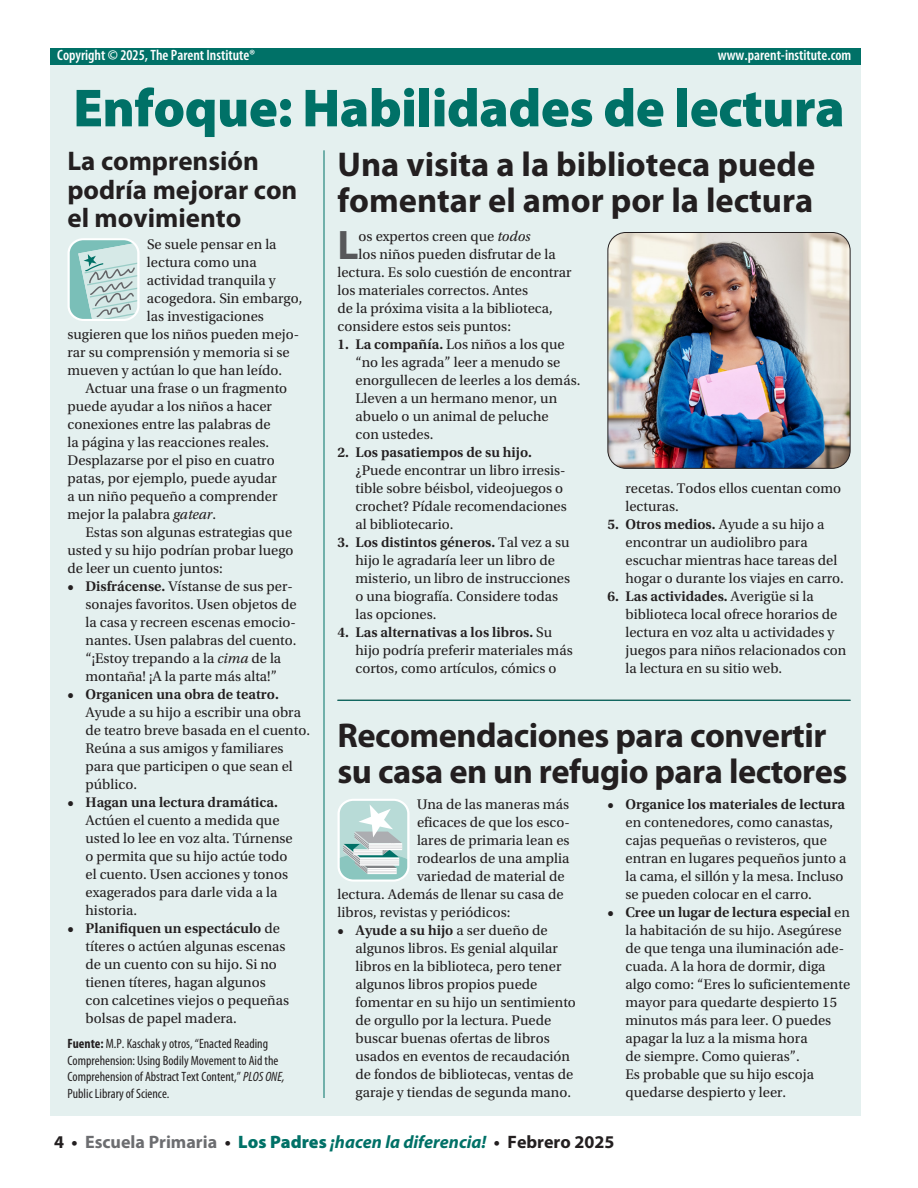
<style>
.page{position:relative;width:918px;height:1188px;background:#fff}
.page>*{position:absolute;margin:0;border:0;box-sizing:border-box;transform-origin:0 0}
.t1{font:900 54px "Myriad Pro";letter-spacing:-.01em;color:#007167}
.t2{font:700 41.4px "Myriad Pro";color:#57585a}
.t3{font:700 34.5px/36px "Myriad Pro";letter-spacing:-.015em;color:#231f20}
.t4{font:700 27px/28.5px "Myriad Pro";color:#231f20}
.t5{font:italic 700 18px "Myriad Pro";color:#007167}
.t6{font:600 condensed 15px "Myriad Pro";color:#fff}
.t7{font:14.7px/18px "Utopia Std";color:#231f20}
.t8{font:600 14.7px "Utopia Std";color:#231f20}
.t9{font:condensed 13.5px/16.5px "Myriad Pro";color:#231f20}
.s1{font-style:italic}
.s2{font-weight:600}
.s3{font-weight:700}
.s4{font-style:normal;color:#231f20}
.s5{font-style:normal;color:#6c6d70}
.s6{font-weight:900;font-style:normal}
</style>
<div class="page">
<div style="left:50px;top:64px;width:811px;height:1052px;background:#e4f0ef"></div>
<hr style="left:338px;top:700px;width:512px;height:1px;background:#007167">
<div style="left:50px;top:48px;width:811px;height:16px;background:#007167"></div>
<hr style="left:324px;top:150px;width:1px;height:948px;background:#007167">
<svg style="left:68px;top:238px;width:72px;height:83px"></svg>
<svg style="left:338px;top:799px;width:72px;height:83px"></svg>
<img style="left:608px;top:232px;width:242px;height:236px">
<div style="left:608px;top:232px;width:242px;height:237px;border:1px solid #231f20;border-radius:18px"></div>
<p class="t6" style="left:57px;top:46px;width:199px">Copyright © 2025, The Parent Institute®</p>
<p class="t6" style="left:718px;top:46px;width:135px">www.parent-institute.com</p>
<h1 class="t1" style="left:73px;top:72px;width:773px">Enfoque: Habilidades de lectura</h1>
<h3 class="t4" style="left:68px;top:146px;width:231px">La comprensión podría mejorar con el movimiento</h3>
<h3 class="t3" style="left:338px;top:145px;width:479px">Una visita a la biblioteca puede fomentar el amor por la lectura</h3>
<p class="t7" style="left:147px;top:235px;width:131px">Se suele pensar en la</p>
<p class="t7" style="left:147px;top:253px;width:111px">lectura como una</p>
<p class="t7" style="left:147px;top:271px;width:130px">actividad tranquila y</p>
<p class="t7" style="left:147px;top:289px;width:157px">acogedora. Sin embargo,</p>
<p class="t7" style="left:147px;top:307px;width:118px">las investigaciones</p>
<p class="t7" style="left:68px;top:325px;width:233px">sugieren que los niños pueden mejo-</p>
<p class="t7" style="left:68px;top:343px;width:224px">rar su comprensión y memoria si se</p>
<p class="t7" style="left:68px;top:361px;width:216px">mueven y actúan lo que han leído.</p>
<p class="t7" style="left:85px;top:379px;width:203px">Actuar una frase o un fragmento</p>
<p class="t7" style="left:68px;top:397px;width:206px">puede ayudar a los niños a hacer</p>
<p class="t7" style="left:68px;top:415px;width:205px">conexiones entre las palabras de</p>
<p class="t7" style="left:68px;top:433px;width:203px">la página y las reacciones reales.</p>
<p class="t7" style="left:68px;top:451px;width:209px">Desplazarse por el piso en cuatro</p>
<p class="t7" style="left:68px;top:469px;width:211px">patas, por ejemplo, puede ayudar</p>
<p class="t7" style="left:68px;top:487px;width:212px">a un niño pequeño a comprender</p>
<p class="t7" style="left:68px;top:505px;width:150px">mejor la palabra <span class="s1">gatear</span>.</p>
<p class="t7" style="left:85px;top:523px;width:208px">Estas son algunas estrategias que</p>
<p class="t7" style="left:68px;top:541px;width:228px">usted y su hijo podrían probar luego</p>
<p class="t7" style="left:68px;top:559px;width:157px">de leer un cuento juntos:</p>
<p class="t7" style="left:86px;top:577px;width:213px;text-indent:-18px"><span class="s2">• Disfrácense.</span> Vístanse de sus per&shy;sonajes favoritos. Usen objetos de la casa y recreen escenas emocio&shy;nantes. Usen palabras del cuento. “¡Estoy trepando a la <span class="s1">cima</span> de la montaña! ¡A la parte más alta!”</p>
<p class="t8" style="left:68px;top:686px;width:213px">• Organicen una obra de teatro.</p>
<p class="t7" style="left:86px;top:703px;width:226px">Ayude a su hijo a escribir una obra de teatro breve basada en el cuento.<br>Reúna a sus amigos y familiares para que participen o que sean el público.</p>
<p class="t8" style="left:68px;top:794px;width:212px">• Hagan una lectura dramática.</p>
<p class="t7" style="left:86px;top:811px;width:209px">Actúen el cuento a medida que usted lo lee en voz alta. Túrnense o permita que su hijo actúe todo el cuento. Usen acciones y tonos exagerados para darle vida a la historia.</p>
<p class="t7" style="left:86px;top:919px;width:205px;text-indent:-18px"><span class="s2">• Planifiquen un espectáculo</span> de títeres o actúen algunas escenas de un cuento con su hijo. Si no tienen títeres, hagan algunos con calcetines viejos o pequeñas bolsas de papel madera.</p>
<p class="t9" style="left:68px;top:1035px;width:219px"><span class="s3">Fuente:</span> M.P. Kaschak y otros, “Enacted Reading Comprehension: Using Bodily Movement to Aid the Comprehension of Abstract Text Content,” <span class="s1">PLOS ONE, </span>Public Library of Science.</p>
<h2 class="t2" style="left:338px;top:218px;width:23px">L</h2>
<p class="t7" style="left:359px;top:228px;width:174px">os expertos creen que <span class="s1">todos</span></p>
<p class="t7" style="left:359px;top:246px;width:199px">los niños pueden disfrutar de la</p>
<p class="t7" style="left:338px;top:264px;width:236px">lectura. Es solo cuestión de encontrar</p>
<p class="t7" style="left:338px;top:282px;width:192px">los materiales correctos. Antes</p>
<p class="t7" style="left:338px;top:300px;width:217px">de la próxima visita a la biblioteca,</p>
<p class="t7" style="left:338px;top:318px;width:175px">considere estos seis puntos:</p>
<p class="t7" style="left:356px;top:336px;width:226px;text-indent:-18px"><span class="s2">1. La compañía.</span> Los niños a los que “no les agrada” leer a menudo se enorgullecen de leerles a los demás.<br>Lleven a un hermano menor, un abuelo o un animal de peluche<br>con ustedes.</p>
<p class="t8" style="left:338px;top:444px;width:196px">2. Los pasatiempos de su hijo.</p>
<p class="t7" style="left:356px;top:462px;width:213px">¿Puede encontrar un libro irresis&shy;tible sobre béisbol, videojuegos o crochet? Pídale recomendaciones al bibliotecario.</p>
<p class="t7" style="left:356px;top:534px;width:216px;text-indent:-18px"><span class="s2">3. Los distintos géneros.</span> Tal vez a su hijo le agradaría leer un libro de misterio, un libro de instrucciones o una biografía. Considere todas las opciones.</p>
<p class="t7" style="left:356px;top:624px;width:219px;text-indent:-18px"><span class="s2">4. Las alternativas a los libros.</span> Su hijo podría preferir materiales más cortos, como artículos, cómics o</p>
<p class="t7" style="left:625px;top:480px;width:217px">recetas. Todos ellos cuentan como lecturas.</p>
<p class="t7" style="left:626px;top:516px;width:220px;text-indent:-18px"><span class="s2">5. Otros medios.</span> Ayude a su hijo a encontrar un audiolibro para escuchar mientras hace tareas del hogar o durante los viajes en carro.</p>
<p class="t7" style="left:626px;top:588px;width:222px;text-indent:-18px"><span class="s2">6. Las actividades.</span> Averigüe si la biblioteca local ofrece horarios de lectura en voz alta u actividades y juegos para niños relacionados con la lectura en su sitio web.</p>
<h3 class="t3" style="left:338px;top:716px;width:512px">Recomendaciones para convertir su casa en un refugio para lectores</h3>
<p class="t7" style="left:417px;top:796px;width:154px">Una de las maneras más</p>
<p class="t7" style="left:417px;top:814px;width:154px">eficaces de que los esco-</p>
<p class="t7" style="left:417px;top:832px;width:154px">lares de primaria lean es</p>
<p class="t7" style="left:417px;top:850px;width:154px">rodearlos de una amplia</p>
<p class="t7" style="left:417px;top:868px;width:149px">variedad de material de</p>
<p class="t7" style="left:338px;top:886px;width:228px">lectura. Además de llenar su casa de</p>
<p class="t7" style="left:338px;top:904px;width:174px">libros, revistas y periódicos:</p>
<p class="t7" style="left:356px;top:922px;width:222px;text-indent:-18px"><span class="s2">• Ayude a su hijo</span> a ser dueño de algunos libros. Es genial alquilar libros en la biblioteca, pero tener algunos libros propios puede fomentar en su hijo un sentimiento de orgullo por la lectura. Puede buscar buenas ofertas de libros usados en eventos de recaudación de fondos de bibliotecas, ventas de garaje y tiendas de segunda mano.</p>
<p class="t8" style="left:608px;top:796px;width:239px">• Organice los materiales de lectura</p>
<p class="t7" style="left:626px;top:814px;width:222px">en contenedores, como canastas, cajas pequeñas o revisteros, que entran en lugares pequeños junto a la cama, el sillón y la mesa. Incluso se pueden colocar en el carro.</p>
<p class="t7" style="left:626px;top:904px;width:226px;text-indent:-18px"><span class="s2">• Cree un lugar de lectura especial</span> en la habitación de su hijo. Asegúrese de que tenga una iluminación ade&shy;cuada. A la hora de dormir, diga algo como: “Eres lo suficientemente mayor para quedarte despierto 15 minutos más para leer. O puedes apagar la luz a la misma hora<br>de siempre. Como quieras”.<br>Es probable que su hijo escoja quedarse despierto y leer.</p>
<p class="t5" style="left:54px;top:1130px;width:562px"><span class="s4">4 •</span> <span class="s5">Escuela Primaria</span> <span class="s4">•</span> <span class="s6">Los Padres</span> ¡hacen la diferencia! <span class="s4">• Febrero 2025</span></p>
</div>
